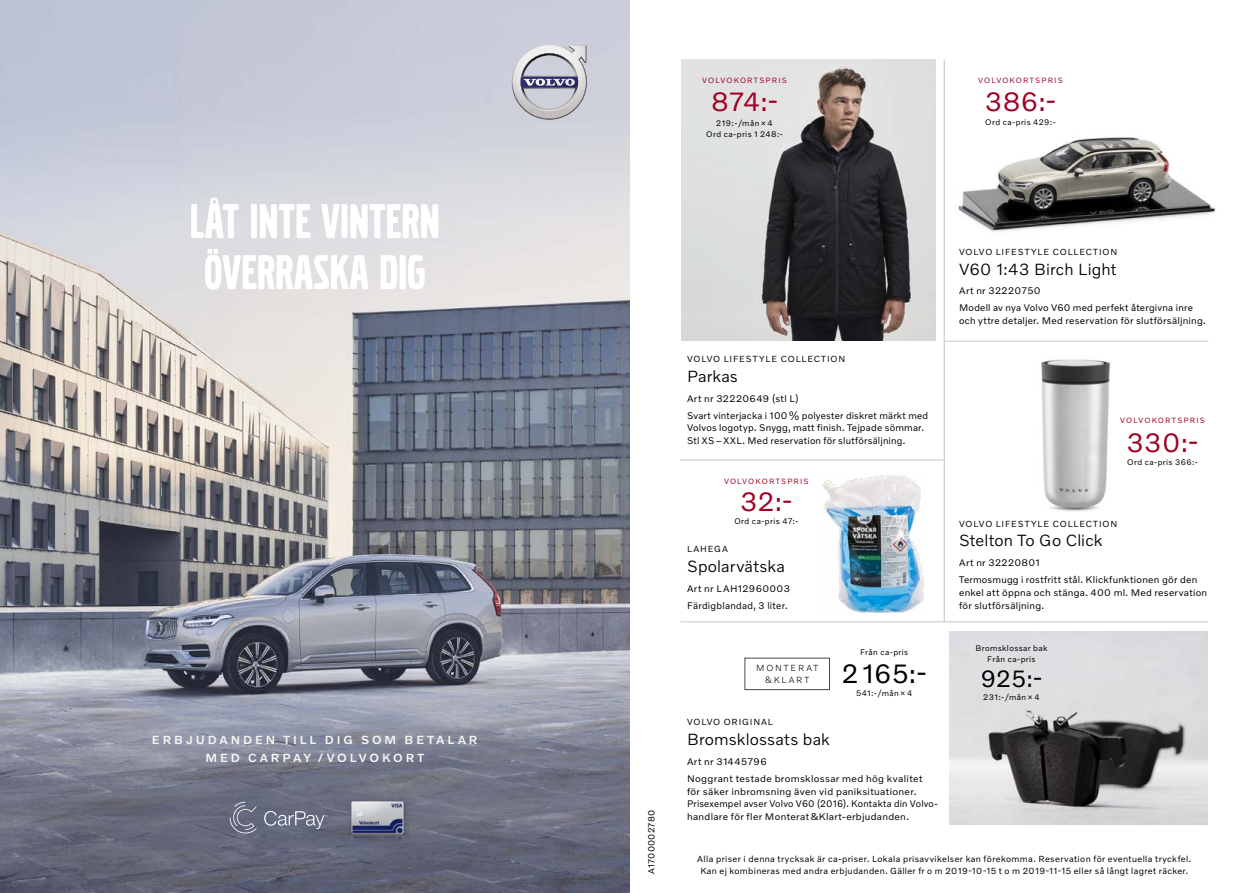
<style>
.page{position:relative;width:1259px;height:893px;background:#fff}
.page>*{position:absolute;margin:0;border:0;box-sizing:border-box;transform-origin:0 0}
.t1{font:51px/51px "Volvo Broad Pro";letter-spacing:.005em;color:#fff}
.t2{font:27px "Volvo Novum";letter-spacing:.005em;color:#a00022}
.t3{font:27px "Volvo Novum";color:#000}
.t4{font:24px "Volvo Novum";color:#000}
.t5{font:300 16.5px "Volvo Novum";letter-spacing:.01em;color:#000}
.t6{font:500 12px/18px "Volvo Novum";letter-spacing:.235em;color:#f5f5f5;text-align:center}
.t7{font:9.75px/17px "Volvo Novum";letter-spacing:.025em;color:#000}
.t8{font:9.75px/12.8px "Volvo Novum";letter-spacing:.025em;color:#000;scale:1.04 1}
.t9{font:9px "Volvo Novum";letter-spacing:.045em;color:#000}
.t10{font:9px "Volvo Novum";letter-spacing:.095em;color:#000}
.t11{font:300 9px/11.2px "Volvo Novum";letter-spacing:.21em;color:#000;text-align:center}
.t12{font:9px "Volvo Novum";letter-spacing:.015em;color:#000}
.t13{font:8.25px/10.5px "Volvo Novum";letter-spacing:.05em;color:#000;text-align:center}
.t14{font:7.8px "Volvo Novum";letter-spacing:.145em;color:#a00022}
</style>
<div class="page">
<img style="left:1041px;top:359px;width:70px;height:153px">
<img style="left:958px;top:137px;width:257px;height:95px">
<hr style="left:680px;top:460px;width:264px;height:1px;background:#c7c7c7">
<hr style="left:944px;top:341px;width:264px;height:1px;background:#c7c7c7">
<hr style="left:680px;top:621px;width:528px;height:1px;background:#c7c7c7">
<hr style="left:944px;top:60px;width:1px;height:562px;background:#c7c7c7">
<img style="left:823px;top:475px;width:101px;height:138px">
<img style="left:949px;top:631px;width:259px;height:194px">
<div style="left:744px;top:658px;width:85px;height:32px;border:1px solid #484848"></div>
<img style="left:681px;top:60px;width:254px;height:280px">
<img style="left:0;top:0;width:629px;height:893px">
<svg style="left:512px;top:45px;width:75px;height:75px;background:#bcbcc6"></svg>
<svg style="left:75px;top:625px;width:478px;height:248px;background:#7a7e8d"></svg>
<h1 class="t1" style="left:190px;top:196px;width:251px">LÅT INTE VINTERN<br>ÖVERRASKA DIG</h1>
<p class="t6" style="left:152px;top:731px;width:327px">ERBJUDANDEN TILL DIG SOM BETALAR<br>MED CARPAY /VOLVOKORT</p>
<p class="t14" style="left:702px;top:75px;width:86px">VOLVOKORTSPRIS</p>
<h2 class="t2" style="left:711px;top:85px;width:68px">874:-</h2>
<p class="t13" style="left:706px;top:117px;width:78px;line-height:11.2px">219:- /mån × 4<br>Ord ca-pris 1 248:-</p>
<p class="t14" style="left:978px;top:75px;width:86px">VOLVOKORTSPRIS</p>
<h2 class="t2" style="left:985px;top:85px;width:73px">386:-</h2>
<p class="t13" style="left:985px;top:116px;width:72px">Ord ca-pris 429:-</p>
<p class="t12" style="left:646px;top:874px;width:65px;rotate:-90deg">A1700002780</p>
<p class="t10" style="left:687px;top:353px;width:160px">VOLVO LIFESTYLE COLLECTION</p>
<h3 class="t5" style="left:687px;top:365px;width:52px">Parkas</h3>
<p class="t7" style="left:687px;top:389px;width:243px">Art nr 32220649 (stl L)<br>Svart vinterjacka i 100% polyester diskret märkt med</p>
<p class="t7" style="left:687px;top:421px;width:238px;line-height:12.8px">Volvos logotyp. Snygg, matt finish. Tejpade sömmar.<br>Stl XS–XXL. Med reservation för slutförsäljning.</p>
<p class="t14" style="left:724px;top:476px;width:86px">VOLVOKORTSPRIS</p>
<h2 class="t2" style="left:740px;top:484px;width:53px">32:-</h2>
<p class="t13" style="left:734px;top:516px;width:65px">Ord ca-pris 47:-</p>
<p class="t9" style="left:687px;top:543px;width:42px">LAHEGA</p>
<h3 class="t5" style="left:687px;top:555px;width:99px">Spolarvätska</h3>
<p class="t7" style="left:687px;top:579px;width:104px">Art nr LAH12960003<br>Färdigblandad, 3 liter.</p>
<p class="t11" style="left:756px;top:662px;width:64px">MONTERAT &amp;KLART</p>
<p class="t13" style="left:860px;top:647px;width:50px">Från ca-pris</p>
<h2 class="t3" style="left:842px;top:656px;width:86px">2165:-</h2>
<p class="t13" style="left:856px;top:688px;width:58px">541:- /mån × 4</p>
<p class="t10" style="left:687px;top:716px;width:87px">VOLVO ORIGINAL</p>
<h3 class="t5" style="left:687px;top:729px;width:144px">Bromsklossats bak</h3>
<p class="t7" style="left:687px;top:753px;width:237px">Art nr 31445796<br>Noggrant testade bromsklossar med hög kvalitet</p>
<p class="t8" style="left:687px;top:784px;width:243px">för säker inbromsning även vid paniksituationer.<br>Prisexempel avser Volvo V60 (2016). Kontakta din Volvo&shy;handlare för fler Monterat&amp;Klart-erbjudanden.</p>
<p class="t10" style="left:959px;top:246px;width:160px">VOLVO LIFESTYLE COLLECTION</p>
<h3 class="t5" style="left:959px;top:259px;width:159px">V60 1:43 Birch Light</h3>
<p class="t7" style="left:959px;top:282px;width:235px">Art nr 32220750<br>Modell av nya Volvo V60 med perfekt återgivna inre</p>
<p class="t7" style="left:959px;top:312px;width:248px">och yttre detaljer. Med reservation för slutförsäljning.</p>
<p class="t14" style="left:1120px;top:416px;width:86px">VOLVOKORTSPRIS</p>
<h2 class="t2" style="left:1126px;top:425px;width:73px">330:-</h2>
<p class="t13" style="left:1127px;top:457px;width:72px">Ord ca-pris 366:-</p>
<p class="t10" style="left:959px;top:518px;width:160px">VOLVO LIFESTYLE COLLECTION</p>
<h3 class="t5" style="left:959px;top:530px;width:145px">Stelton To Go Click</h3>
<p class="t7" style="left:959px;top:554px;width:240px">Art nr 32220801<br>Termosmugg i rostfritt stål. Klickfunktionen gör den</p>
<p class="t7" style="left:959px;top:586px;width:249px;line-height:12.8px">enkel att öppna och stänga. 400 ml. Med reservation för slutförsäljning.</p>
<p class="t13" style="left:975px;top:643px;width:74px">Bromsklossar bak<br>Från ca-pris</p>
<h3 class="t4" style="left:981px;top:663px;width:63px">925:-</h3>
<p class="t13" style="left:983px;top:692px;width:58px">231:- /mån × 4</p>
<p class="t9" style="left:697px;top:853px;width:495px">Alla priser i denna trycksak är ca-priser. Lokala prisavvikelser kan förekomma. Reservation för eventuella tryckfel.</p>
<p class="t9" style="left:700px;top:865px;width:489px">Kan ej kombineras med andra erbjudanden. Gäller fr o m 2019-10-15 t o m 2019-11-15 eller så långt lagret räcker.</p>
</div>
